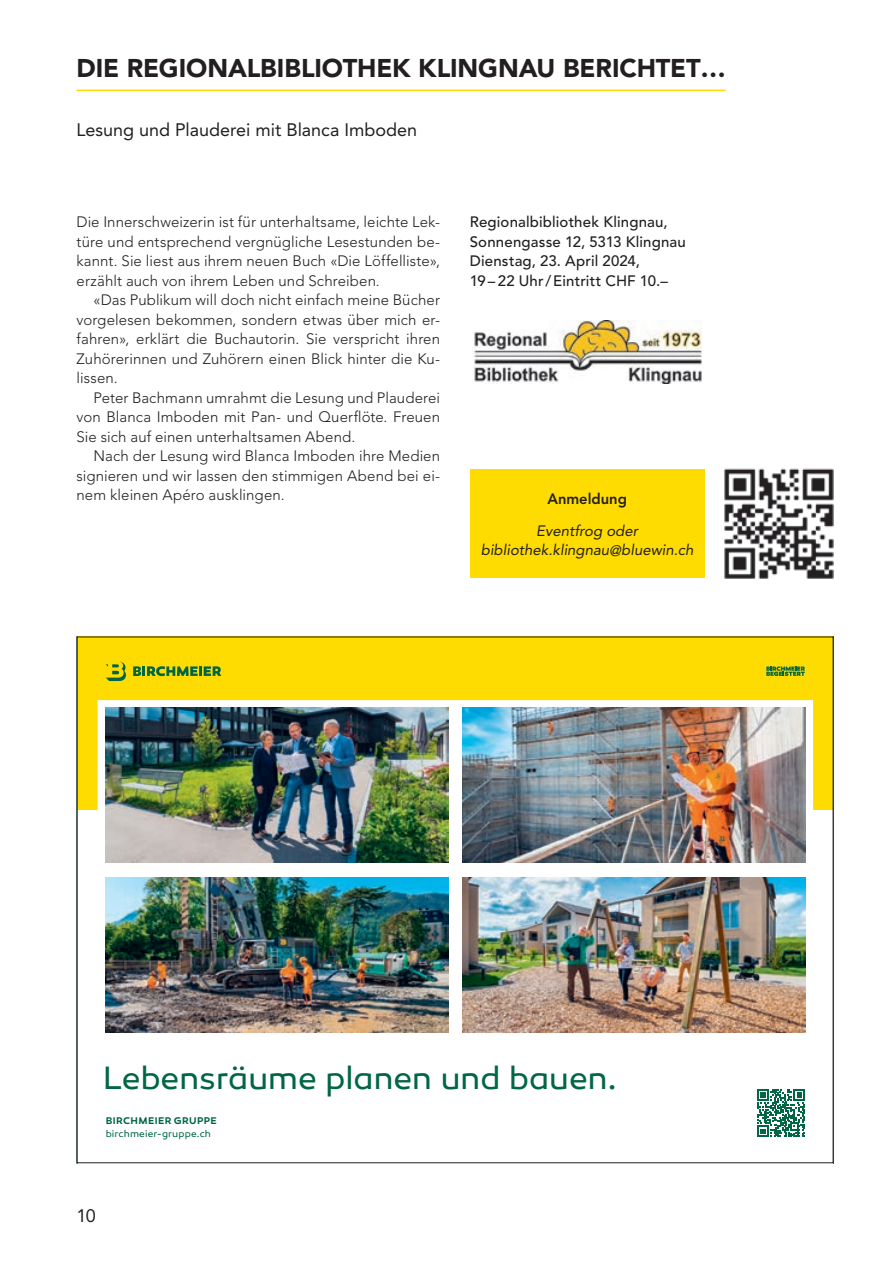
<style>
.page{position:relative;width:893px;height:1263px;background:#fff}
.page>*{position:absolute;margin:0;border:0;box-sizing:border-box;transform-origin:0 0}
.t1{font:33px "Canaro";letter-spacing:-.01em;color:#064}
.t2{font:900 25.5px "Avenir LT Std";letter-spacing:-.005em;color:#231f20}
.t3{font:18px "Avenir LT Std";color:#231f20}
.t4{font:300 15px/19.5px "Avenir LT Std";letter-spacing:.005em;color:#231f20;text-align:justify}
.t5{font:500 15px/19.5px "Avenir LT Std";letter-spacing:.01em;color:#231f20}
.t6{font:italic 15px/18.8px "Avenir LT Std";color:#231f20;text-align:center}
.t7{font:800 15px "Avenir LT Std";color:#231f20}
.t8{font:9.9px "Canaro";letter-spacing:.015em;color:#064}
.t9{font:600 9.9px "Canaro";letter-spacing:.04em;color:#064}
</style>
<div class="page">
<hr style="left:77px;top:90px;width:649px;height:1px;background:#ffdc01">
<div style="left:470px;top:470px;width:234px;height:108px;background:#ffdc01"></div>
<img style="left:79px;top:639px;width:752px;height:498px">
<img style="left:724px;top:468px;width:109px;height:110px">
<img style="left:472px;top:321px;width:230px;height:62px">
<h2 class="t2" style="left:77px;top:52px;width:651px">DIE REGIONALBIBLIOTHEK KLINGNAU BERICHTET…</h2>
<p class="t3" style="left:77px;top:120px;width:342px">Lesung und Plauderei mit Blanca Imboden</p>
<p class="t4" style="left:77px;top:212px;width:365px">Die Innerschweizerin ist für unterhaltsame, leichte Lek&shy;türe und entsprechend vergnügliche Lesestunden be&shy;kannt. Sie liest aus ihrem neuen Buch «Die Löffelliste», erzählt auch von ihrem Leben und Schreiben.</p>
<p class="t4" style="left:77px;top:290px;width:365px;text-indent:17px">«Das Publikum will doch nicht einfach meine Bücher vorgelesen bekommen, sondern etwas über mich er&shy;fahren», erklärt die Buchautorin. Sie verspricht ihren Zuhörerinnen und Zuhörern einen Blick hinter die Ku&shy;lissen.</p>
<p class="t4" style="left:77px;top:388px;width:365px;text-indent:17px">Peter Bachmann umrahmt die Lesung und Plauderei von Blanca Imboden mit Pan- und Querflöte. Freuen Sie sich auf einen unterhaltsamen Abend.</p>
<p class="t4" style="left:77px;top:446px;width:365px;text-indent:17px">Nach der Lesung wird Blanca Imboden ihre Medien signieren und wir lassen den stimmigen Abend bei ei&shy;nem kleinen Apéro ausklingen.</p>
<p class="t5" style="left:470px;top:212px;width:217px">Regionalbibliothek Klingnau,<br>Sonnengasse 12, 5313 Klingnau<br>Dienstag, 23. April 2024,<br>19– 22 Uhr/Eintritt CHF 10.–</p>
<p class="t7" style="left:547px;top:490px;width:81px">Anmeldung</p>
<p class="t6" style="left:481px;top:522px;width:214px">Eventfrog oder bibliothek.klingnau@bluewin.ch</p>
<h1 class="t1" style="left:103px;top:1058px;width:516px">Lebensräume planen und bauen.</h1>
<p class="t9" style="left:106px;top:1114px;width:112px">BIRCHMEIER GRUPPE</p>
<p class="t8" style="left:106px;top:1128px;width:107px">birchmeier-gruppe.ch</p>
<p class="t3" style="left:77px;top:1205px;width:21px">10</p>
</div>
